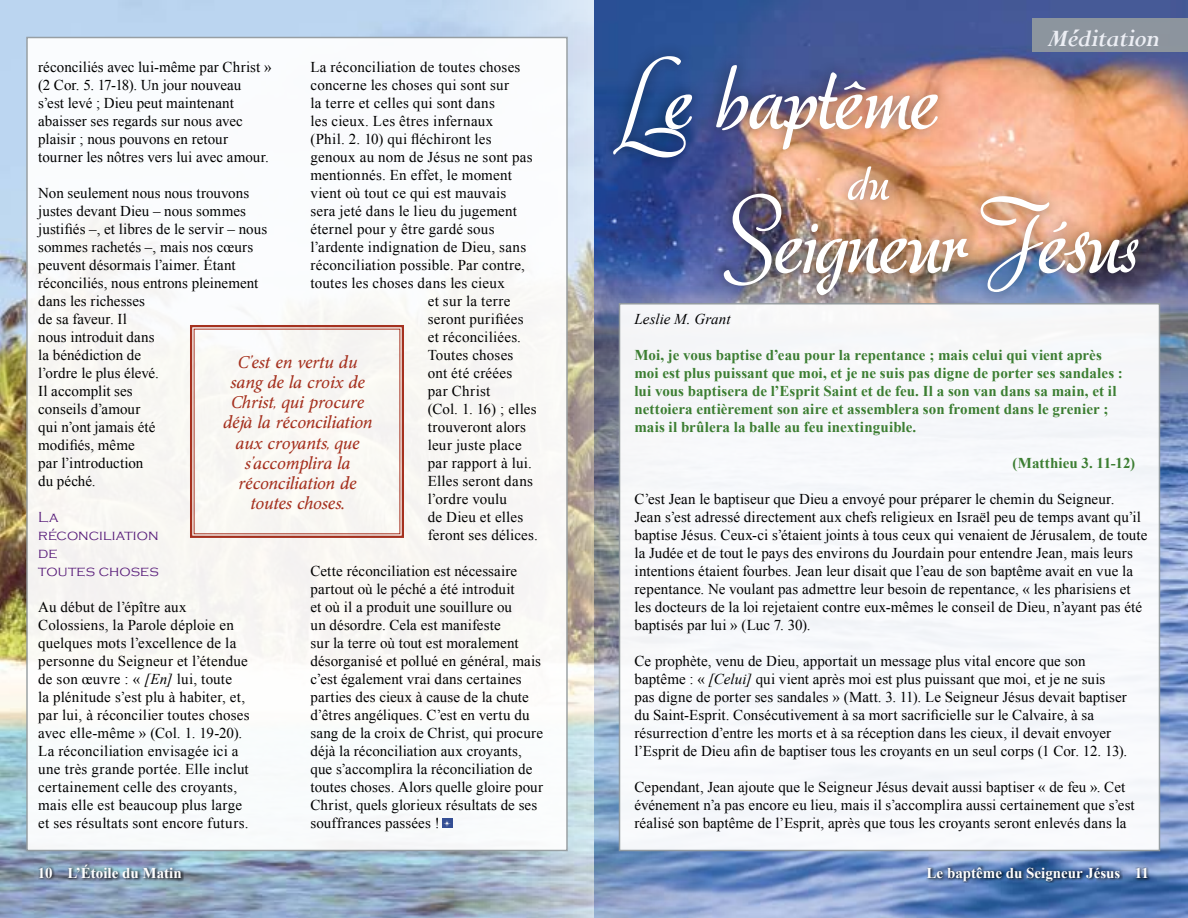
<style>
.page{position:relative;width:1188px;height:918px;background:#fff}
.page>*{position:absolute;margin:0;border:0;box-sizing:border-box;transform-origin:0 0}
.t1{font:90px "Adore";letter-spacing:-.02em;color:#fff}
.t2{font:54px "Adore Alt";color:#fff}
.t3{font:italic 700 27px "Perpetua";letter-spacing:-.02em;color:#fff}
.t4{font:italic 15.75px/20.2px "Byington";color:#a5311f;text-align:center}
.t5{font:15px/18px "Times New Roman";letter-spacing:.01em;color:#000}
.t6{font:700 15px/18px "Times New Roman";color:#3c7e32}
.t7{font:700 15px "Times New Roman";color:#fff}
.t8{font:300 15px/18px "Copperplate Gothic";color:#591d7a}
.t9{font:italic 15px "Times New Roman";letter-spacing:.005em;color:#000}
.s1{font-style:italic}
.s2{font-family:"Adore Alt"}
.s3{font-family:"Adore"}
.s4{font-size:72px}
</style>
<div class="page">
<img style="left:938px;top:465px;width:250px;height:453px">
<img style="left:0;top:0;width:938px;height:918px">
<img style="left:595px;top:0;width:593px;height:465px">
<div style="left:26px;top:37px;width:542px;height:814px;background:#fff;border:2px solid #959c9f"></div>
<div style="left:619px;top:303px;width:541px;height:548px;background:#f7f8fb;border:2px solid #959c9f"></div>
<svg style="left:189px;top:324px;width:216px;height:215px"></svg>
<div style="left:442px;top:819px;width:10px;height:9px;background:#344e94"></div>
<svg style="left:444px;top:820px;width:7px;height:7px"></svg>
<div style="left:1033px;top:18px;width:155px;height:34px;background:#8d959e"></div>
<div style="left:1134px;top:867px;width:17px;height:14px;background:#000;opacity:.75"></div>
<div style="left:66px;top:862px;width:118px;height:20px;background:#000;opacity:.75"></div>
<div style="left:37px;top:866px;width:18px;height:14px;background:#000;opacity:.75"></div>
<div style="left:926px;top:865px;width:197px;height:18px;background:#000;opacity:.75"></div>
<div style="left:600px;top:42px;width:552px;height:267px;background:#000;opacity:.45"></div>
<p class="t5" style="left:38px;top:58px;width:235px">réconciliés avec lui-même par Christ » (2 Cor. 5. 17‑18). Un jour nouveau<br>s’est levé ; Dieu peut maintenant abaisser ses regards sur nous avec plaisir ; nous pouvons en retour tourner les nôtres vers lui avec amour.</p>
<p class="t5" style="left:38px;top:184px;width:230px">Non seulement nous nous trouvons justes devant Dieu – nous sommes justifiés –, et libres de le servir – nous sommes rachetés –, mais nos cœurs peuvent désormais l’aimer. Étant réconciliés, nous entrons pleinement dans les richesses<br>de sa faveur. Il<br>nous introduit dans<br>la bénédiction de<br>l’ordre le plus élevé.<br>Il accomplit ses<br>conseils d’amour<br>qui n’ont jamais été<br>modifiés, même<br>par l’introduction<br>du péché.</p>
<p class="t8" style="left:38px;top:508px;width:122px">La réconciliation de<br>toutes choses</p>
<p class="t5" style="left:38px;top:598px;width:213px">Au début de l’épître aux Colossiens, la Parole déploie en quelques mots l’excellence de la personne du Seigneur et l’étendue de son œuvre : « <span class="s1">[En]</span> lui, toute<br>la plénitude s’est plu à habiter, et, par lui, à réconcilier toutes choses avec elle-même » (Col. 1. 19‑20).<br>La réconciliation envisagée ici a une très grande portée. Elle inclut certainement celle des croyants, mais elle est beaucoup plus large et ses résultats sont encore futurs.</p>
<p class="t5" style="left:311px;top:58px;width:211px">La réconciliation de toutes choses</p>
<p class="t5" style="left:311px;top:76px;width:200px">concerne les choses qui sont sur</p>
<p class="t5" style="left:311px;top:94px;width:186px">la terre et celles qui sont dans</p>
<p class="t5" style="left:311px;top:112px;width:184px">les cieux. Les êtres infernaux</p>
<p class="t5" style="left:311px;top:130px;width:183px">(Phil. 2. 10) qui fléchiront les</p>
<p class="t5" style="left:311px;top:148px;width:224px">genoux au nom de Jésus ne sont pas</p>
<p class="t5" style="left:311px;top:166px;width:203px">mentionnés. En effet, le moment</p>
<p class="t5" style="left:311px;top:184px;width:197px">vient où tout ce qui est mauvais</p>
<p class="t5" style="left:311px;top:202px;width:208px">sera jeté dans le lieu du jugement</p>
<p class="t5" style="left:311px;top:220px;width:186px">éternel pour y être gardé sous</p>
<p class="t5" style="left:311px;top:238px;width:217px">l’ardente indignation de Dieu, sans</p>
<p class="t5" style="left:311px;top:256px;width:216px">réconciliation possible. Par contre,</p>
<p class="t5" style="left:311px;top:274px;width:196px">toutes les choses dans les cieux</p>
<p class="t5" style="left:428px;top:292px;width:84px">et sur la terre</p>
<p class="t5" style="left:428px;top:310px;width:97px">seront purifiées</p>
<p class="t5" style="left:428px;top:328px;width:95px">et réconciliées.</p>
<p class="t5" style="left:428px;top:346px;width:87px">Toutes choses</p>
<p class="t5" style="left:428px;top:364px;width:86px">ont été créées</p>
<p class="t5" style="left:428px;top:382px;width:64px">par Christ</p>
<p class="t5" style="left:428px;top:400px;width:110px">(Col. 1. 16) ; elles</p>
<p class="t5" style="left:428px;top:418px;width:100px">trouveront alors</p>
<p class="t5" style="left:428px;top:436px;width:95px">leur juste place</p>
<p class="t5" style="left:428px;top:454px;width:106px">par rapport à lui.</p>
<p class="t5" style="left:428px;top:472px;width:107px">Elles seront dans</p>
<p class="t5" style="left:428px;top:490px;width:81px">l’ordre voulu</p>
<p class="t5" style="left:428px;top:508px;width:97px">de Dieu et elles</p>
<p class="t5" style="left:428px;top:526px;width:112px">feront ses délices.</p>
<p class="t5" style="left:311px;top:562px;width:234px">Cette réconciliation est nécessaire partout où le péché a été introduit<br>et où il a produit une souillure ou<br>un désordre. Cela est manifeste<br>sur la terre où tout est moralement désorganisé et pollué en général, mais c’est également vrai dans certaines parties des cieux à cause de la chute d’êtres angéliques. C’est en vertu du sang de la croix de Christ, qui procure déjà la réconciliation aux croyants, que s’accomplira la réconciliation de toutes choses. Alors quelle gloire pour Christ, quels glorieux résultats de ses souffrances passées !</p>
<p class="t4" style="left:222px;top:352px;width:151px">C’est en vertu du sang de la croix de<br>Christ, qui procure déjà la réconciliation aux croyants, que s’accomplira la réconciliation de toutes choses.</p>
<h3 class="t3" style="left:1048px;top:21px;width:114px">Méditation</h3>
<h1 class="t1" style="left:622px;top:33px;width:318px"><span class="s2">L</span>e <span class="s2">b</span>aptême</h1>
<h2 class="t2" style="left:847px;top:144px;width:44px">d<span class="s3">u</span></h2>
<h1 class="t1" style="left:730px;top:177px;width:408px">Seigneur Jésu<span class="s4">s</span></h1>
<p class="t9" style="left:635px;top:308px;width:98px">Leslie M. Grant</p>
<p class="t6" style="left:635px;top:346px;width:490px">Moi, je vous baptise d’eau pour la repentance ; mais celui qui vient après moi est plus puissant que moi, et je ne suis pas digne de porter ses sandales : lui vous baptisera de l’Esprit Saint et de feu. Il a son van dans sa main, et il nettoiera entièrement son aire et assemblera son froment dans le grenier ; mais il brûlera la balle au feu inextinguible.</p>
<p class="t6" style="left:1013px;top:454px;width:124px">(Matthieu 3. 11‑12)</p>
<p class="t5" style="left:635px;top:490px;width:514px">C’est Jean le baptiseur que Dieu a envoyé pour préparer le chemin du Seigneur.<br>Jean s’est adressé directement aux chefs religieux en Israël peu de temps avant qu’il baptise Jésus. Ceux‑ci s’étaient joints à tous ceux qui venaient de Jérusalem, de toute la Judée et de tout le pays des environs du Jourdain pour entendre Jean, mais leurs intentions étaient fourbes. Jean leur disait que l’eau de son baptême avait en vue la repentance. Ne voulant pas admettre leur besoin de repentance, « les pharisiens et les docteurs de la loi rejetaient contre eux-mêmes le conseil de Dieu, n’ayant pas été baptisés par lui » (Luc 7. 30).</p>
<p class="t5" style="left:635px;top:652px;width:494px">Ce prophète, venu de Dieu, apportait un message plus vital encore que son baptême : « <span class="s1">[Celui]</span> qui vient après moi est plus puissant que moi, et je ne suis pas digne de porter ses sandales » (Matt. 3. 11). Le Seigneur Jésus devait baptiser du Saint‑Esprit. Consécutivement à sa mort sacrificielle sur le Calvaire, à sa résurrection d’entre les morts et à sa réception dans les cieux, il devait envoyer l’Esprit de Dieu afin de baptiser tous les croyants en un seul corps (1 Cor. 12. 13).</p>
<p class="t5" style="left:635px;top:778px;width:502px">Cependant, Jean ajoute que le Seigneur Jésus devait aussi baptiser « de feu ». Cet événement n’a pas encore eu lieu, mais il s’accomplira aussi certainement que s’est réalisé son baptême de l’Esprit, après que tous les croyants seront enlevés dans la</p>
<p class="t7" style="left:38px;top:862px;width:146px">10 L’Étoile du Matin</p>
<p class="t7" style="left:927px;top:862px;width:224px">Le baptême du Seigneur Jésus 11</p>
</div>
